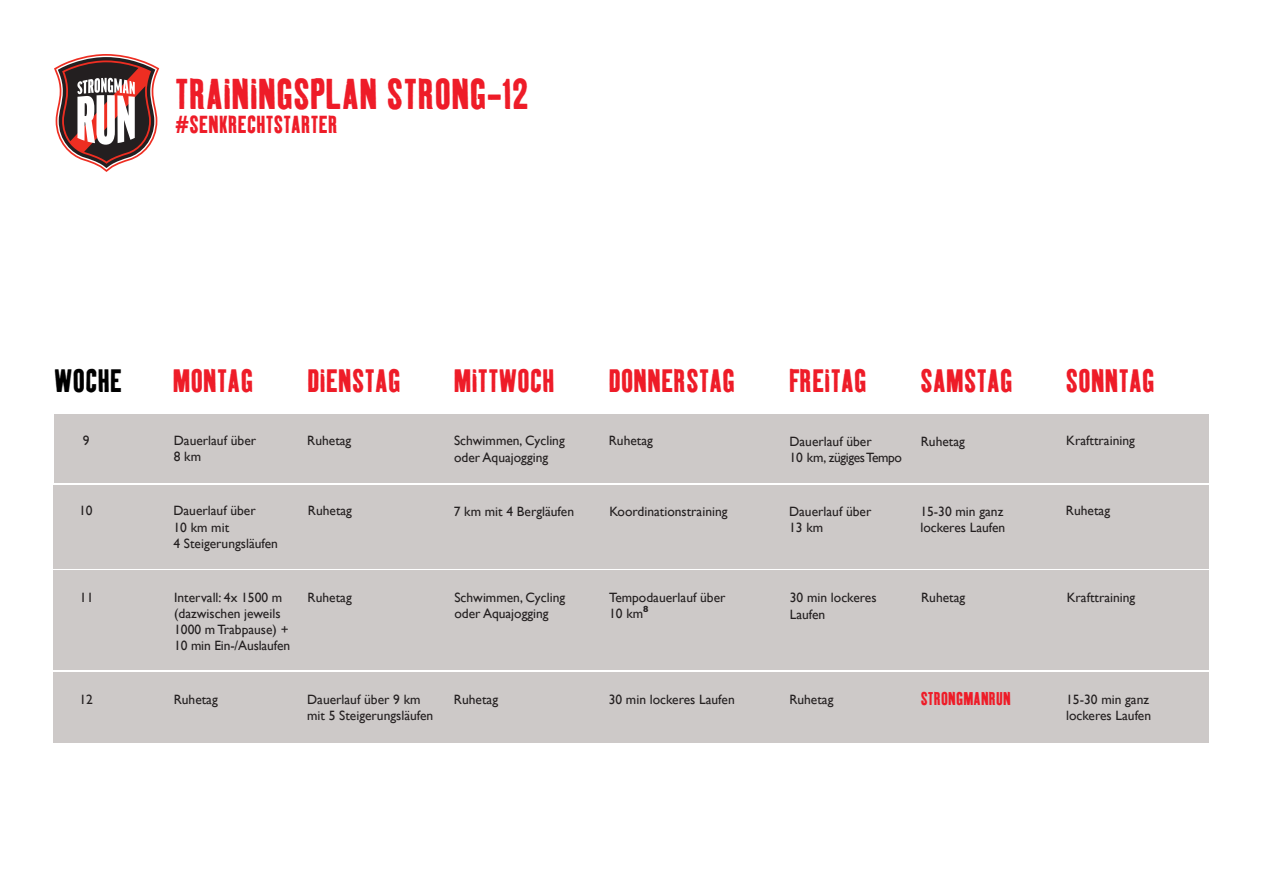
<style>
.page{position:relative;width:1263px;height:893px;background:#fff}
.page>*{position:absolute;margin:0;border:0;box-sizing:border-box;transform-origin:0 0}
.t1{font:42px "Kipp No 1";letter-spacing:.01em;color:#ee1c28}
.t2{font:31.65px "Kipp No 1";letter-spacing:.01em;color:#ee1c28}
.t3{font:31.65px "Kipp No 1";letter-spacing:.01em;color:#000}
.t4{font:24px "Kipp No 1";letter-spacing:.01em;color:#ee1c28}
.t5{font:18px "Kipp No 1";letter-spacing:.01em;color:#ee1c28}
.t6{font:13.5px/16.2px "Gill Sans";color:#231f20}
</style>
<div class="page">
<svg style="left:54px;top:54px;width:105px;height:118px"></svg>
<div style="left:54px;top:672px;width:1155px;height:71px;background:#cdc9c8"></div>
<div style="left:54px;top:571px;width:1155px;height:99px;background:#cdc9c8"></div>
<div style="left:54px;top:485px;width:1155px;height:83px;background:#cdc9c8"></div>
<div style="left:54px;top:414px;width:1155px;height:69px;background:#cdc9c8"></div>
<h1 class="t1" style="left:175px;top:69px;width:355px">TRAININGSPLAN STRONG-12</h1>
<h3 class="t4" style="left:175px;top:110px;width:164px">#SENKRECHTSTARTER</h3>
<h2 class="t3" style="left:54px;top:362px;width:69px">WOCHE</h2>
<h2 class="t2" style="left:173px;top:362px;width:82px">MONTAG</h2>
<h2 class="t2" style="left:307px;top:362px;width:95px">DIENSTAG</h2>
<h2 class="t2" style="left:454px;top:362px;width:102px">MITTWOCH</h2>
<h2 class="t2" style="left:609px;top:362px;width:128px">DONNERSTAG</h2>
<h2 class="t2" style="left:789px;top:362px;width:79px">FREITAG</h2>
<h2 class="t2" style="left:920px;top:362px;width:94px">SAMSTAG</h2>
<h2 class="t2" style="left:1066px;top:362px;width:90px">SONNTAG</h2>
<p class="t6" style="left:83px;top:432px;width:8px">9</p>
<p class="t6" style="left:307px;top:432px;width:46px">Ruhetag</p>
<p class="t6" style="left:454px;top:433px;width:112px">Schwimmen, Cycling oder Aquajogging</p>
<p class="t6" style="left:609px;top:433px;width:46px">Ruhetag</p>
<p class="t6" style="left:789px;top:433px;width:114px">Dauerlauf über<br>10 km, zügiges Tempo</p>
<p class="t6" style="left:921px;top:433px;width:46px">Ruhetag</p>
<p class="t6" style="left:1066px;top:432px;width:70px">Krafttraining</p>
<p class="t6" style="left:174px;top:432px;width:84px">Dauerlauf über<br>8 km</p>
<p class="t6" style="left:79px;top:503px;width:15px">10</p>
<p class="t6" style="left:308px;top:503px;width:46px">Ruhetag</p>
<p class="t6" style="left:454px;top:503px;width:122px">7 km mit 4 Bergläufen</p>
<p class="t6" style="left:609px;top:503px;width:120px">Koordinationstraining</p>
<p class="t6" style="left:789px;top:503px;width:84px">Dauerlauf über<br>13 km</p>
<p class="t6" style="left:920px;top:503px;width:86px">15-30 min ganz lockeres Laufen</p>
<p class="t6" style="left:1066px;top:503px;width:46px">Ruhetag</p>
<p class="t6" style="left:173px;top:503px;width:106px">Dauerlauf über<br>10 km mit<br>4 Steigerungsläufen</p>
<p class="t6" style="left:174px;top:589px;width:117px">Intervall: 4x 1500 m (dazwischen jeweils<br>1000 m Trabpause) +<br>10 min Ein-/Auslaufen</p>
<p class="t6" style="left:80px;top:589px;width:15px">11</p>
<p class="t6" style="left:308px;top:589px;width:46px">Ruhetag</p>
<p class="t6" style="left:454px;top:589px;width:112px">Schwimmen, Cycling oder Aquajogging</p>
<p class="t6" style="left:609px;top:589px;width:118px">Tempodauerlauf über<br>10 km<sup>8</sup></p>
<p class="t6" style="left:790px;top:590px;width:88px">30 min lockeres<br>Laufen</p>
<p class="t6" style="left:921px;top:590px;width:46px">Ruhetag</p>
<p class="t6" style="left:1067px;top:589px;width:70px">Krafttraining</p>
<p class="t6" style="left:79px;top:691px;width:15px">12</p>
<p class="t6" style="left:174px;top:691px;width:46px">Ruhetag</p>
<p class="t6" style="left:307px;top:691px;width:128px">Dauerlauf über 9 km mit 5 Steigerungsläufen</p>
<p class="t6" style="left:454px;top:691px;width:46px">Ruhetag</p>
<p class="t6" style="left:609px;top:691px;width:128px">30 min lockeres Laufen</p>
<p class="t6" style="left:789px;top:691px;width:46px">Ruhetag</p>
<h3 class="t5" style="left:921px;top:688px;width:92px">STRONGMANRUN</h3>
<p class="t6" style="left:1066px;top:691px;width:86px">15-30 min ganz lockeres Laufen</p>
</div>
